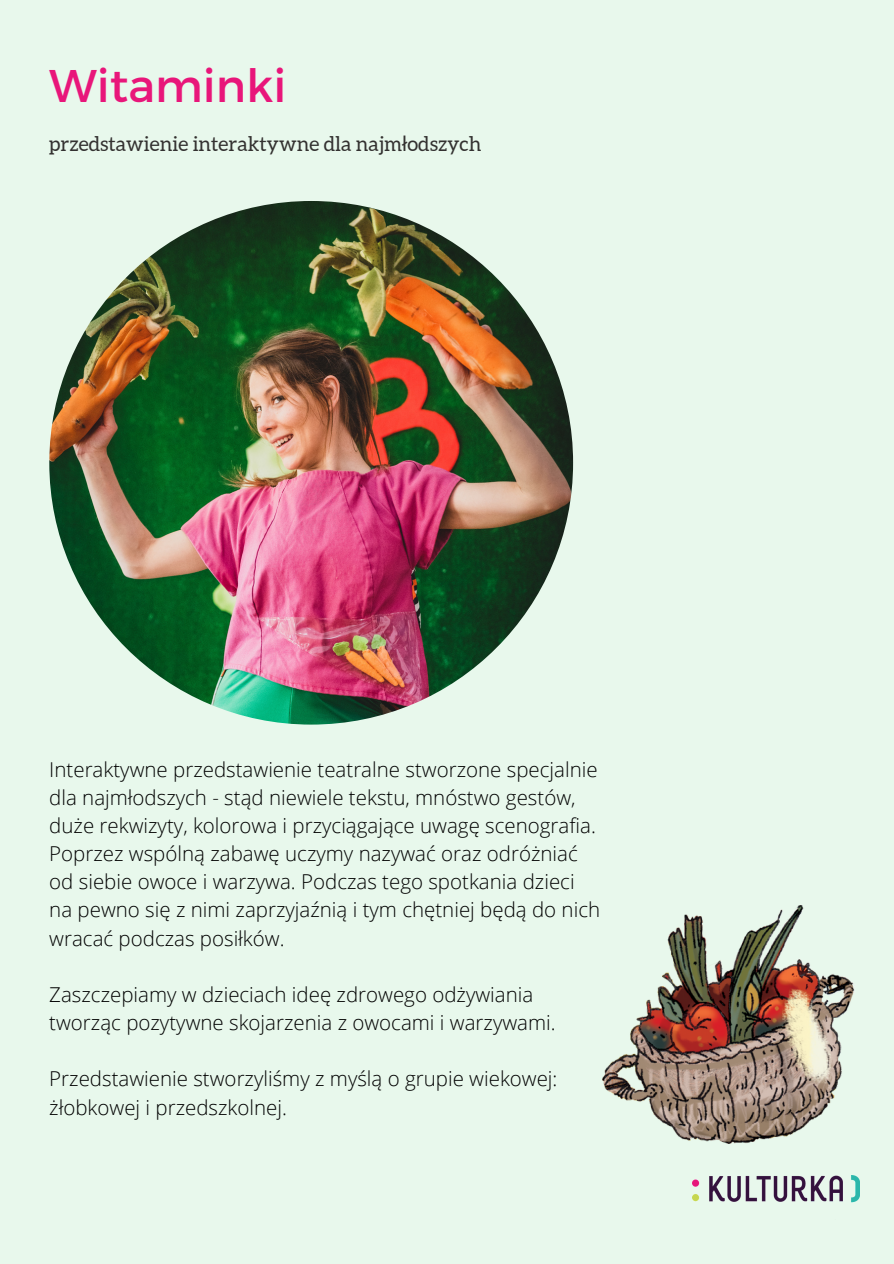
<style>
.page{position:relative;width:894px;height:1264px;background:#fff}
.page>*{position:absolute;margin:0;border:0;box-sizing:border-box;transform-origin:0 0}
.t1{font:45.75px "Montserrat";color:#e8167a}
.t2{font:300 20.55px/28.2px "Open Sans";color:#000}
.t3{font:20.25px "Aleo";color:#333130}
.s1{font-family:"Noto Sans"}
</style>
<div class="page">
<div style="left:0;top:0;width:893px;height:1263px;background:#e8f8ec"></div>
<img style="left:49px;top:201px;width:524px;height:523px;border-radius:50%">
<img style="left:692px;top:1175px;width:167px;height:28px">
<img style="left:602px;top:905px;width:253px;height:238px">
<p class="t1" style="left:49px;top:56px;width:238px">Witaminki</p>
<p class="t3" style="left:49px;top:132px;width:433px">przedstawienie interaktywne dla najm<span class="s1">ł</span>odszych</p>
<p class="t2" style="left:49px;top:754px;width:552px">Interaktywne przedstawienie teatralne stworzone specjalnie dla najmłodszych - stąd niewiele tekstu, mnóstwo gestów, duże rekwizyty, kolorowa i przyciągające uwagę scenografia.<br>Poprzez wspólną zabawę uczymy nazywać oraz odróżniać od siebie owoce i warzywa. Podczas tego spotkania dzieci na pewno się z nimi zaprzyjaźnią i tym chętniej będą do nich wracać podczas posiłków.</p>
<p class="t2" style="left:49px;top:979px;width:507px">Zaszczepiamy w dzieciach ideę zdrowego odżywiania tworząc pozytywne skojarzenia z owocami i warzywami.</p>
<p class="t2" style="left:49px;top:1064px;width:509px">Przedstawienie stworzyliśmy z myślą o grupie wiekowej: żłobkowej i przedszkolnej.</p>
</div>
